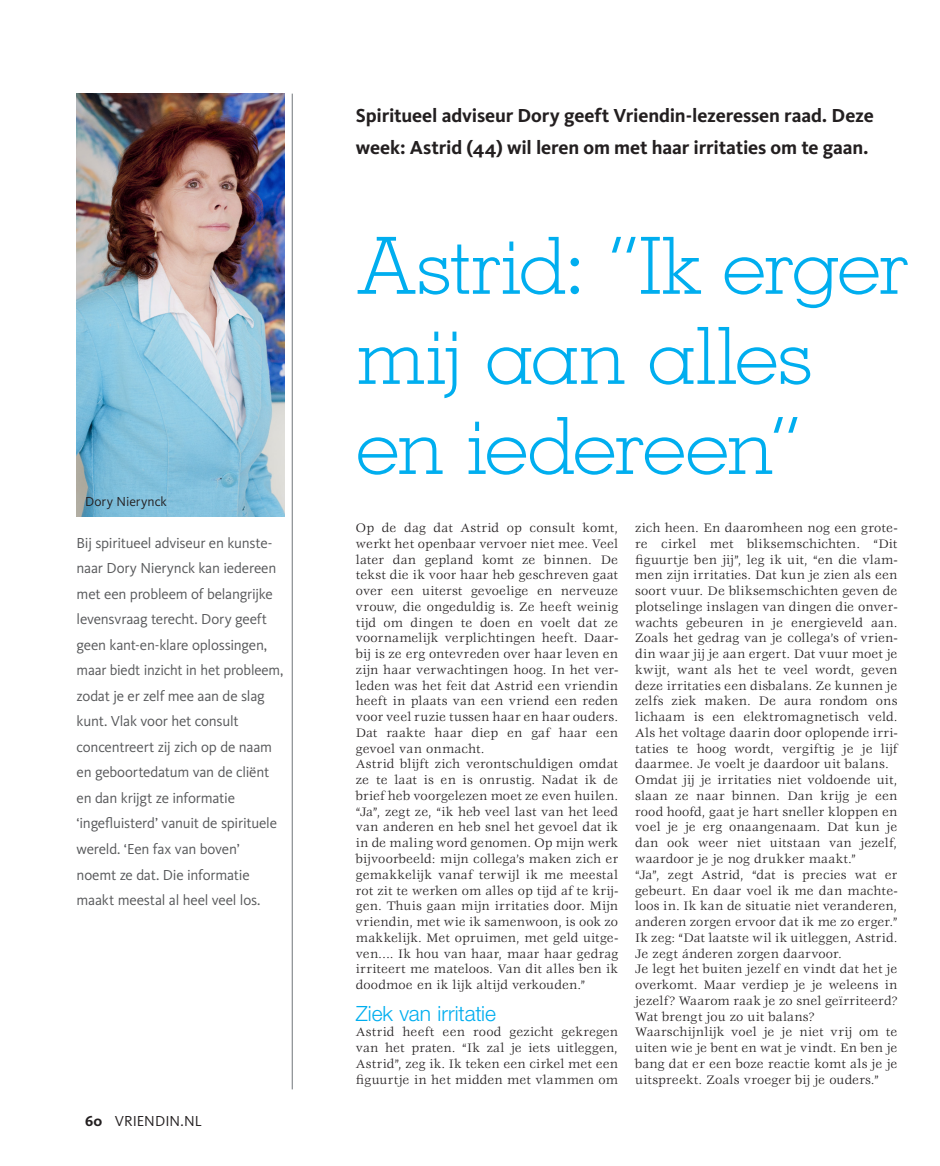
<style>
.page{position:relative;width:940px;height:1166px;background:#fff}
.page>*{position:absolute;margin:0;border:0;box-sizing:border-box;transform-origin:0 0}
._01_Kop_Tamar{font:300 78.75px/90px "Memphis LT Std";letter-spacing:-.025em;color:#00aeef}
._05_Tussenkop{font:300 21px "Helvetica Neue LT Std";color:#00aeef}
._03_Intro{font:700 19.5px/31.5px "Kievit";letter-spacing:-.01em;color:#231f20}
._03_Intro-2{font:15px/25.5px "Kievit";letter-spacing:-.015em;color:#57585a}
.t1{font:15px "Kievit";color:#231f20}
.t2{font:700 15px "Kievit";color:#231f20}
._04_Platte_schreef{font:13.5px/15.8px "Veljovic Std";letter-spacing:.01em;color:#231f20;text-align:justify}
._04_Platte{font:13.5px "Kievit";letter-spacing:.005em;color:#231f20}
</style>
<div class="page">
<img style="left:77px;top:94px;width:208px;height:422px">
<hr style="left:292px;top:94px;width:1px;height:995px;background:#101a21">
<p class="_04_Platte" style="left:85px;top:494px;width:83px">Dory Nierynck</p>
<p class="_03_Intro-2" style="left:77px;top:530px;width:208px">Bij spiritueel adviseur en kunste&shy;naar Dory Nierynck kan iedereen met een probleem of belangrijke levensvraag terecht. Dory geeft geen kant-en-klare oplossingen, maar biedt inzicht in het probleem, zodat je er zelf mee aan de slag kunt. Vlak voor het consult concentreert zij zich op de naam en geboortedatum van de cliënt en dan krijgt ze informatie ‘ingefluisterd’ vanuit de spirituele wereld. ‘Een fax van boven’<br>noemt ze dat. Die informatie maakt meestal al heel veel los.</p>
<p class="t2" style="left:85px;top:1111px;width:19px">60</p>
<p class="t1" style="left:115px;top:1112px;width:89px">VRIENDIN.NL</p>
<p class="_03_Intro" style="left:356px;top:100px;width:519px">Spiritueel adviseur Dory geeft Vriendin-lezeressen raad. Deze week: Astrid (44) wil leren om met haar irritaties om te gaan.</p>
<p class="_01_Kop_Tamar" style="left:356px;top:220px;width:554px">Astrid: “Ik erger mij aan alles en iedereen”</p>
<p class="_04_Platte_schreef" style="left:356px;top:520px;width:264px">Op de dag dat Astrid op consult komt, werkt het openbaar vervoer niet mee. Veel later dan gepland komt ze binnen. De tekst die ik voor haar heb geschreven gaat over een uiterst gevoelige en nerveuze vrouw, die ongeduldig is. Ze heeft weinig tijd om dingen te doen en voelt dat ze voornamelijk verplichtingen heeft. Daar&shy;bij is ze erg ontevreden over haar leven en zijn haar verwachtingen hoog. In het ver&shy;leden was het feit dat Astrid een vriendin heeft in plaats van een vriend een reden voor veel ruzie tussen haar en haar ouders.<br>Dat raakte haar diep en gaf haar een gevoel van onmacht.</p>
<p class="_04_Platte_schreef" style="left:356px;top:756px;width:264px">Astrid blijft zich verontschuldigen omdat ze te laat is en is onrustig. Nadat ik de brief heb voorgelezen moet ze even huilen. “Ja”, zegt ze, “ik heb veel last van het leed van anderen en heb snel het gevoel dat ik in de maling word genomen. Op mijn werk bijvoorbeeld: mijn collega’s maken zich er gemakkelijk vanaf terwijl ik me meestal rot zit te werken om alles op tijd af te krij&shy;gen. Thuis gaan mijn irritaties door. Mijn vriendin, met wie ik samenwoon, is ook zo makkelijk. Met opruimen, met geld uitge&shy;ven…. Ik hou van haar, maar haar gedrag irriteert me mateloos. Van dit alles ben ik doodmoe en ik lijk altijd verkouden.”</p>
<p class="_05_Tussenkop" style="left:356px;top:999px;width:142px">Ziek van irritatie</p>
<p class="_04_Platte_schreef" style="left:356px;top:1024px;width:264px">Astrid heeft een rood gezicht gekregen van het praten. “Ik zal je iets uitleggen, Astrid”, zeg ik. Ik teken een cirkel met een figuurtje in het midden met vlammen om</p>
<p class="_04_Platte_schreef" style="left:635px;top:520px;width:264px">zich heen. En daaromheen nog een grote&shy;re cirkel met bliksemschichten. “Dit figuurtje ben jij”, leg ik uit, “en die vlam&shy;men zijn irritaties. Dat kun je zien als een soort vuur. De bliksemschichten geven de plotselinge inslagen van dingen die onver&shy;wachts gebeuren in je energieveld aan.<br>Zoals het gedrag van je collega’s of vrien&shy;din waar jij je aan ergert. Dat vuur moet je kwijt, want als het te veel wordt, geven deze irritaties een disbalans. Ze kunnen je zelfs ziek maken. De aura rondom ons lichaam is een elektromagnetisch veld.<br>Als het voltage daarin door oplopende irri&shy;taties te hoog wordt, vergiftig je je lijf daarmee. Je voelt je daardoor uit balans.</p>
<p class="_04_Platte_schreef" style="left:635px;top:772px;width:264px">Omdat jij je irritaties niet voldoende uit, slaan ze naar binnen. Dan krijg je een rood hoofd, gaat je hart sneller kloppen en voel je je erg onaangenaam. Dat kun je dan ook weer niet uitstaan van jezelf, waardoor je je nog drukker maakt.”</p>
<p class="_04_Platte_schreef" style="left:635px;top:867px;width:264px">“Ja”, zegt Astrid, “dat is precies wat er gebeurt. En daar voel ik me dan machte&shy;loos in. Ik kan de situatie niet veranderen, anderen zorgen ervoor dat ik me zo erger.”</p>
<p class="_04_Platte_schreef" style="left:635px;top:930px;width:264px">Ik zeg: “Dat laatste wil ik uitleggen, Astrid.<br>Je zegt ánderen zorgen daarvoor.</p>
<p class="_04_Platte_schreef" style="left:635px;top:961px;width:264px">Je legt het buiten jezelf en vindt dat het je overkomt. Maar verdiep je je weleens in jezelf? Waarom raak je zo snel geïrriteerd?<br>Wat brengt jou zo uit balans?</p>
<p class="_04_Platte_schreef" style="left:635px;top:1024px;width:264px">Waarschijnlijk voel je je niet vrij om te uiten wie je bent en wat je vindt. En ben je bang dat er een boze reactie komt als je je uitspreekt. Zoals vroeger bij je ouders.”</p>
</div>
